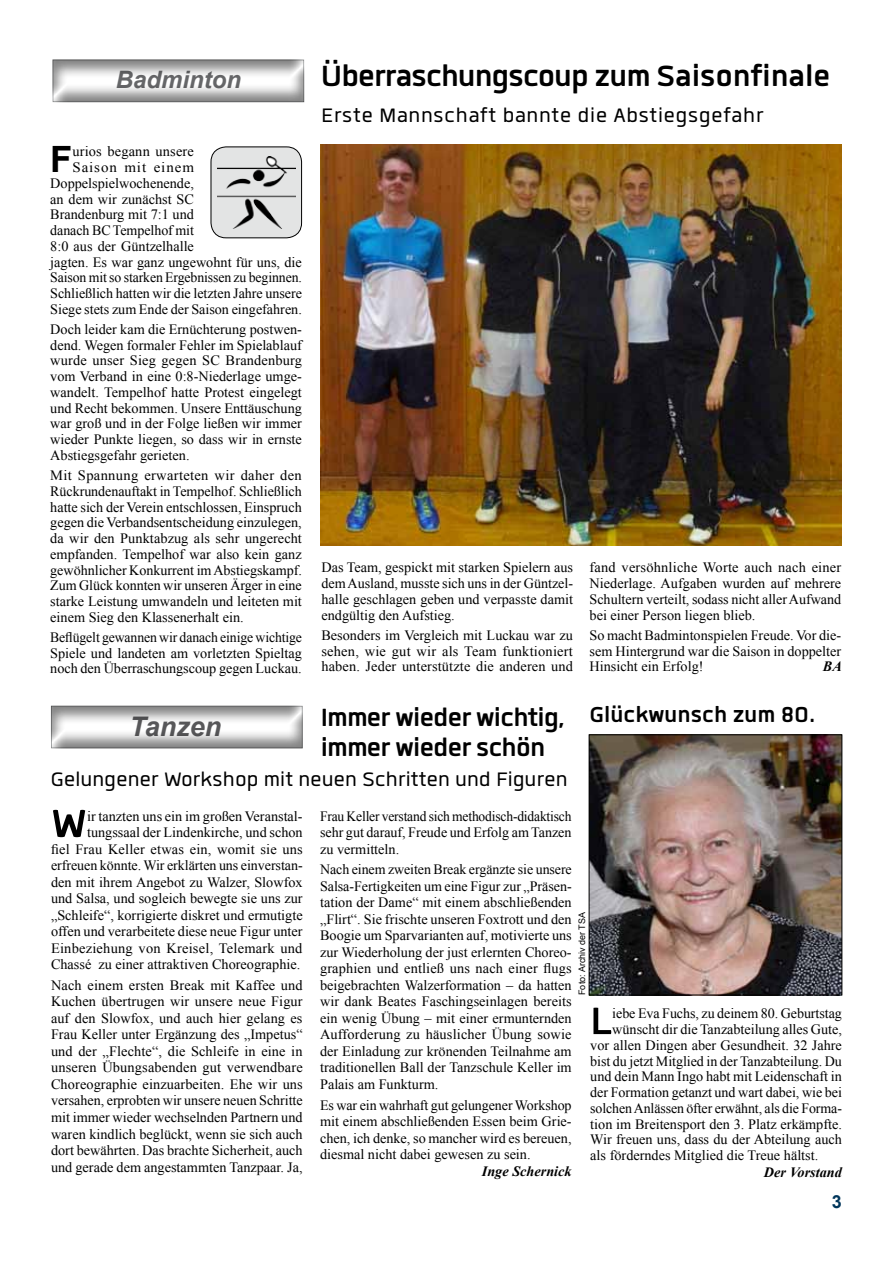
<style>
.page{position:relative;width:893px;height:1263px;background:#fff}
.page>*{position:absolute;margin:0;border:0;box-sizing:border-box;transform-origin:0 0}
.t1{font:700 54.75px "Quan";color:#000}
.t2{font:700 52.95px "Quan";color:#000}
.t3{font:700 40.5px "Quan";letter-spacing:-.02em;color:#000}
.t4{font:700 36.3px "Arial";color:#000}
.t5{font:700 34.5px/30px "Quan";letter-spacing:-.02em;color:#000}
.t6{font:700 30px "Quan";color:#000}
.t7{font:27px "Quan";letter-spacing:.01em;color:#000}
.t8{font:27px "Quan";letter-spacing:.03em;color:#000}
.t9{font:italic 700 27px "Arial";color:#58585a}
.t10{font:italic 700 24px "Arial";color:#666769}
.t11{font:700 18px "Arial";color:#00365b}
.t12{font:14.25px/16.5px "Times New Roman";color:#000;text-align:justify}
.t13{font:14.25px/15.8px "Times New Roman";color:#000;text-align:justify;scale:.96 1}
.t14{font:14.25px/16.5px "Times New Roman";color:#000;text-align:justify;scale:.95 1}
.t15{font:italic 700 14.25px "Times New Roman";color:#000}
.t16{font:14.25px "Times New Roman";letter-spacing:.06em;color:#000;scale:1.05 1}
.t17{font:9px "Arial";color:#000}
</style>
<div class="page">
<img style="left:321px;top:144px;width:520px;height:402px">
<div style="left:211px;top:147px;width:91px;height:91px;background:#e3e4e4;border-radius:15px"></div>
<div style="left:211px;top:147px;width:91px;height:91px;border:1px solid #000;border-radius:15px"></div>
<img style="left:217px;top:157px;width:79px;height:71px">
<div style="left:51px;top:59px;width:255px;height:45px;background:#000;opacity:.5"></div>
<div style="left:51px;top:703px;width:253px;height:47px;background:#000;opacity:.5"></div>
<img style="left:591px;top:736px;width:249px;height:257px">
<div style="left:589px;top:734px;width:253px;height:261px;border:1px solid #000"></div>
<h3 class="t10" style="left:116px;top:63px;width:127px">Badminton</h3>
<h3 class="t3" style="left:321px;top:56px;width:511px">Überraschungscoup zum Saisonfinale</h3>
<h3 class="t8" style="left:321px;top:103px;width:443px">Erste Mannschaft bannte die Abstiegsgefahr</h3>
<h3 class="t4" style="left:50px;top:135px;width:24px">F</h3>
<p class="t12" style="left:72px;top:143px;width:123px">urios begann unsere</p>
<p class="t16" style="left:72px;top:158px;width:117px">Saison mit einem</p>
<p class="t12" style="left:50px;top:175px;width:145px">Doppelspielwochenende,</p>
<p class="t12" style="left:50px;top:190px;width:145px">an dem wir zunächst SC</p>
<p class="t12" style="left:50px;top:206px;width:145px">Brandenburg mit 7:1 und</p>
<p class="t12" style="left:50px;top:222px;width:145px">danach BC Tempelhof mit</p>
<p class="t12" style="left:50px;top:238px;width:145px">8:0 aus der Güntzelhalle</p>
<p class="t12" style="left:50px;top:253px;width:253px">jagten. Es war ganz ungewohnt für uns, die</p>
<p class="t12" style="left:50px;top:269px;width:253px">Saison mit so starken Ergebnissen zu beginnen.</p>
<p class="t12" style="left:50px;top:285px;width:253px">Schließlich hatten wir die letzten Jahre unsere</p>
<p class="t12" style="left:50px;top:301px;width:253px">Siege stets zum Ende der Saison eingefahren.</p>
<p class="t12" style="left:50px;top:321px;width:253px;line-height:15.8px">Doch leider kam die Ernüchterung postwen&shy;dend. Wegen formaler Fehler im Spielablauf wurde unser Sieg gegen SC Brandenburg vom Verband in eine 0:8-Niederlage umge&shy;wandelt. Tempelhof hatte Protest eingelegt und Recht bekommen. Unsere Enttäuschung war groß und in der Folge ließen wir immer wieder Punkte liegen, so dass wir in ernste Abstiegsgefahr gerieten.</p>
<p class="t12" style="left:50px;top:467px;width:253px;line-height:15.8px">Mit Spannung erwarteten wir daher den Rückrundenauftakt in Tempelhof. Schließlich hatte sich der Verein entschlossen, Einspruch gegen die Verbandsentscheidung einzulegen, da wir den Punktabzug als sehr ungerecht empfanden. Tempelhof war also kein ganz gewöhnlicher Konkurrent im Abstiegskampf.<br>Zum Glück konnten wir unseren Ärger in eine starke Leistung umwandeln und leiteten mit einem Sieg den Klassenerhalt ein.</p>
<p class="t13" style="left:50px;top:629px;width:264px">Beflügelt gewannen wir danach einige wichtige Spiele und landeten am vorletzten Spieltag noch den Überraschungscoup gegen Luckau.</p>
<h3 class="t9" style="left:129px;top:708px;width:94px">Tanzen</h3>
<p class="t12" style="left:321px;top:560px;width:253px;line-height:15.8px">Das Team, gespickt mit starken Spielern aus dem Ausland, musste sich uns in der Güntzel&shy;halle geschlagen geben und verpasste damit endgültig den Aufstieg.</p>
<p class="t12" style="left:321px;top:627px;width:253px;line-height:15.8px">Besonders im Vergleich mit Luckau war zu sehen, wie gut wir als Team funktioniert haben. Jeder unterstützte die anderen und</p>
<h3 class="t5" style="left:321px;top:702px;width:245px">Immer wieder wichtig, immer wieder schön</h3>
<h3 class="t7" style="left:51px;top:767px;width:518px">Gelungener Workshop mit neuen Schritten und Figuren</h3>
<p class="t12" style="left:590px;top:560px;width:253px;line-height:15.8px">fand versöhnliche Worte auch nach einer Niederlage. Aufgaben wurden auf mehrere Schultern verteilt, sodass nicht aller Aufwand bei einer Person liegen blieb.</p>
<p class="t12" style="left:590px;top:627px;width:253px;line-height:15.8px">So macht Badmintonspielen Freude. Vor die&shy;sem Hintergrund war die Saison in doppelter Hinsicht ein Erfolg!</p>
<p class="t15" style="left:823px;top:656px;width:21px">BA</p>
<h3 class="t6" style="left:590px;top:700px;width:227px">Glückwunsch zum 80.</h3>
<h1 class="t1" style="left:51px;top:797px;width:38px">W</h1>
<p class="t12" style="left:51px;top:807px;width:253px;text-align:right">ir tanzten uns ein im großen Veranstal&shy;tungssaal der Lindenkirche, und schon<br>fiel Frau Keller etwas ein, womit sie uns erfreuen könnte. Wir erklärten uns einverstan&shy;den mit ihrem Angebot zu Walzer, Slowfox und Salsa, und sogleich bewegte sie uns zur „Schleife“, korrigierte diskret und ermutigte offen und verarbeitete diese neue Figur unter Einbeziehung von Kreisel, Telemark und Chassé zu einer attraktiven Choreographie.</p>
<p class="t12" style="left:51px;top:977px;width:253px">Nach einem ersten Break mit Kaffee und Kuchen übertrugen wir unsere neue Figur auf den Slowfox, und auch hier gelang es Frau Keller unter Ergänzung des „Impetus“ und der „Flechte“, die Schleife in eine in unseren Übungsabenden gut verwendbare Choreographie einzuarbeiten. Ehe wir uns versahen, erprobten wir unsere neuen Schritte mit immer wieder wechselnden Partnern und waren kindlich beglückt, wenn sie sich auch dort bewährten. Das brachte Sicherheit, auch und gerade dem angestammten Tanzpaar. Ja,</p>
<p class="t14" style="left:320px;top:807px;width:266px">Frau Keller verstand sich methodisch-didaktisch sehr gut darauf, Freude und Erfolg am Tanzen zu vermitteln.</p>
<p class="t12" style="left:320px;top:861px;width:253px">Nach einem zweiten Break ergänzte sie unsere Salsa-Fertigkeiten um eine Figur zur „Präsen&shy;tation der Dame“ mit einem abschließenden „Flirt“. Sie frischte unseren Foxtrott und den Boogie um Sparvarianten auf, motivierte uns zur Wiederholung der just erlernten Choreo&shy;graphien und entließ uns nach einer flugs beigebrachten Walzerformation – da hatten wir dank Beates Faschingseinlagen bereits ein wenig Übung – mit einer ermunternden Aufforderung zu häuslicher Übung sowie der Einladung zur krönenden Teilnahme am traditionellen Ball der Tanzschule Keller im Palais am Funkturm.</p>
<p class="t12" style="left:320px;top:1096px;width:253px">Es war ein wahrhaft gut gelungener Workshop mit einem abschließenden Essen beim Grie&shy;chen, ich denke, so mancher wird es bereuen, diesmal nicht dabei gewesen zu sein.</p>
<p class="t15" style="left:482px;top:1161px;width:91px">Inge Schernick</p>
<p class="t17" style="left:576px;top:995px;width:84px;rotate:-90deg">Foto: Archiv der TSA</p>
<h2 class="t2" style="left:590px;top:995px;width:23px">L</h2>
<p class="t12" style="left:612px;top:1005px;width:231px">iebe Eva Fuchs, zu deinem 80. Geburtstag</p>
<p class="t12" style="left:612px;top:1021px;width:231px">wünscht dir die Tanzabteilung alles Gute,</p>
<p class="t12" style="left:590px;top:1036px;width:253px">vor allen Dingen aber Gesundheit. 32 Jahre</p>
<p class="t12" style="left:590px;top:1052px;width:253px">bist du jetzt Mitglied in der Tanzabteilung. Du</p>
<p class="t12" style="left:590px;top:1068px;width:253px">und dein Mann Ingo habt mit Leidenschaft in</p>
<p class="t12" style="left:590px;top:1084px;width:253px">der Formation getanzt und wart dabei, wie bei</p>
<p class="t12" style="left:590px;top:1099px;width:253px">solchen Anlässen öfter erwähnt, als die Forma-</p>
<p class="t12" style="left:590px;top:1115px;width:253px">tion im Breitensport den 3. Platz erkämpfte.</p>
<p class="t12" style="left:590px;top:1131px;width:253px">Wir freuen uns, dass du der Abteilung auch</p>
<p class="t12" style="left:590px;top:1147px;width:229px">als förderndes Mitglied die Treue hältst.</p>
<p class="t15" style="left:764px;top:1162px;width:79px">Der Vorstand</p>
<p class="t11" style="left:832px;top:1190px;width:12px">3</p>
</div>
